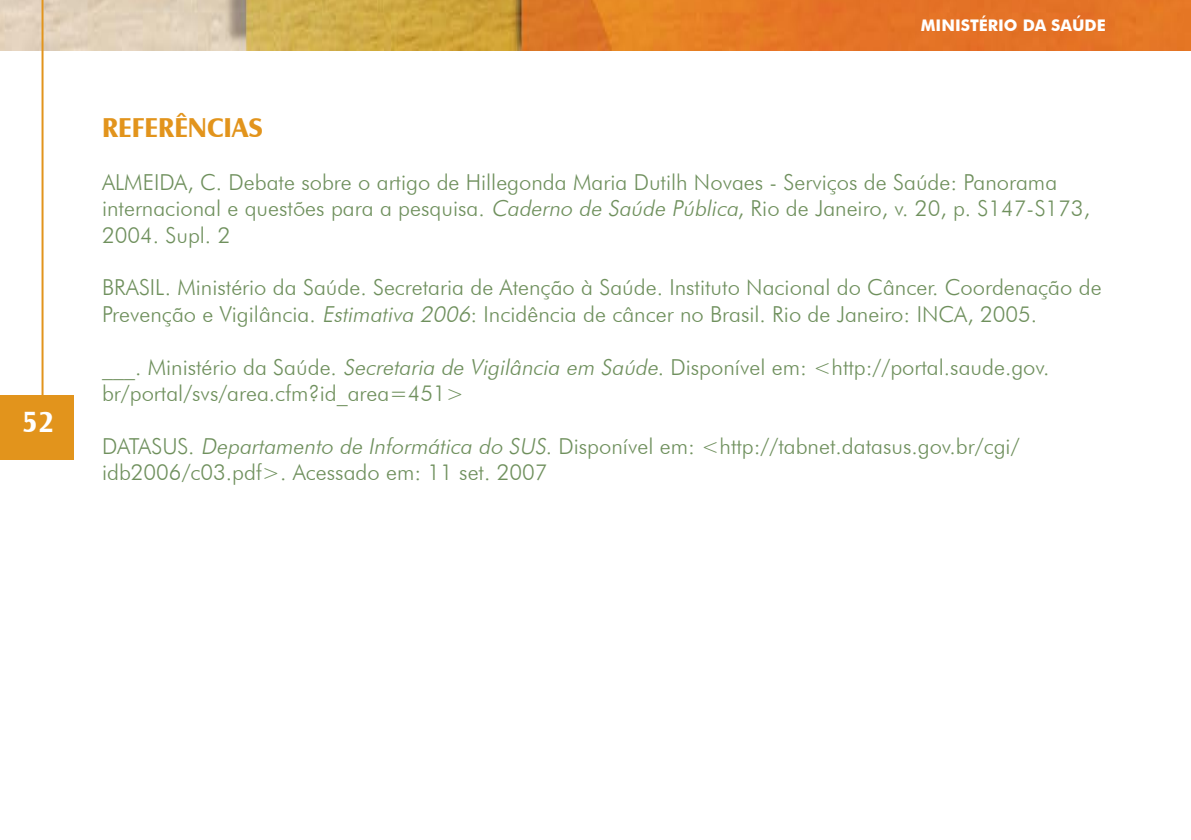
<style>
.page{position:relative;width:1191px;height:840px;background:#fff}
.page>*{position:absolute;margin:0;border:0;box-sizing:border-box;transform-origin:0 0}
.t1{font:700 30px "Castle T";color:#fff}
.t2{font:700 28px "Castle T";color:#e2941c}
.t3{font:300 22px/26.4px "Futura BT";color:#6f905d}
.t4{font:700 16px "Futura BT";color:#fff}
.s1{font-style:italic}
</style>
<div class="page">
<img style="left:0;top:0;width:1190px;height:51px">
<div style="left:0;top:394px;width:73px;height:65px;background:#e2941c"></div>
<hr style="left:42px;top:0;width:2px;height:397px;background:#e2941c">
<h1 class="t1" style="left:22px;top:404px;width:34px">52</h1>
<p class="t4" style="left:920px;top:16px;width:25px">MINIST</p>
<p class="t4" style="left:979px;top:16px;width:20px">ÉRIO</p>
<p class="t4" style="left:1022px;top:16px;width:50px">DA SAÚDE</p>
<p class="t2" style="left:102px;top:111px;width:31px">REFER</p>
<p class="t2" style="left:174px;top:111px;width:30px">ÊNCIAS</p>
<p class="t3" style="left:102px;top:168px;width:989px">ALMEIDA, C. Debate sobre o artigo de Hillegonda Maria Dutilh Novaes - Serviços de Saúde: Panorama internacional e questões para a pesquisa. <span class="s1">Caderno de Saúde Pública</span>, Rio de Janeiro, v. 20, p. S147-S173,<br>2004. Supl. 2</p>
<p class="t3" style="left:102px;top:274px;width:1001px">BRASIL. Ministério da Saúde. Secretaria de Atenção à Saúde. Instituto Nacional do Câncer. Coordenação de<br>Prevenção e Vigilância. <span class="s1">Estimativa 2006</span>: Incidência de câncer no Brasil. Rio de Janeiro: INCA, 2005.</p>
<p class="t3" style="left:102px;top:353px;width:949px">___. Ministério da Saúde. <span class="s1">Secretaria de Vigilância em Saúde</span>. Disponível em: &lt;http://portal.saude.gov. br/portal/svs/area.cfm?id_area=451&gt;</p>
<p class="t3" style="left:102px;top:432px;width:919px">DATASUS. <span class="s1">Departamento de Informática do SUS</span>. Disponível em: &lt;http://tabnet.datasus.gov.br/cgi/ idb2006/c03.pdf&gt;. Acessado em: 11 set. 2007</p>
</div>
